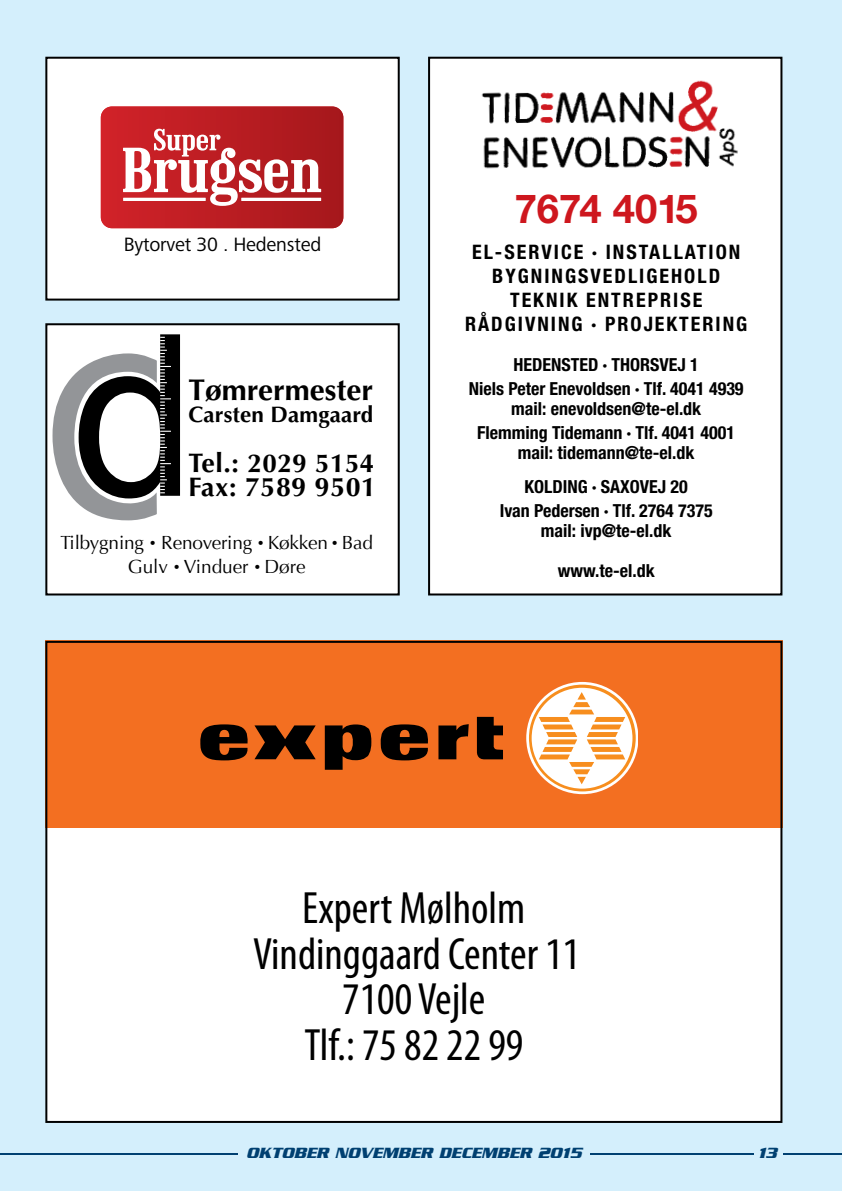
<style>
.page{position:relative;width:842px;height:1191px;background:#d4effc}
.page>*{position:absolute;margin:0;border:0;box-sizing:border-box;transform-origin:0 0}
.t1{font:condensed 45.4px/45.4px "Myriad Pro";color:#000;text-align:center}
.t2{font:700 40px "Helvetica Neue LT Std";color:#ce171e}
.t3{font:700 30px "Optima";color:#000}
.t4{font:700 26.8px "Optima";letter-spacing:.02em;color:#000}
.t5{font:700 26px "Optima";letter-spacing:.02em;color:#000}
.t6{font:700 22.4px "Optima";letter-spacing:.005em;color:#000}
.t7{font:700 condensed 20px/24px "Helvetica Neue LT Std";letter-spacing:.1em;color:#000;text-align:center}
.t8{font:20px "Frutiger Next Pro";letter-spacing:-.01em;color:#000}
.t9{font:19px/24px "Optima";letter-spacing:-.01em;color:#000;text-align:center}
.t10{font:700 condensed 18px/24px "Helvetica Neue LT Std";color:#000;text-align:center}
.t11{font:italic 700 16px "Serpentine";color:#004071}
.s1{font-size:26.8px}
.s2{font-size:12px}
</style>
<div class="page">
<hr style="left:0;top:1153px;width:842px;height:1px;background:#004071">
<div style="left:754px;top:1145px;width:28px;height:46px;background:#d4effc"></div>
<div style="left:46px;top:58px;width:353px;height:241px;background:#fff"></div>
<div style="left:45px;top:57px;width:355px;height:243px;border:2px solid #000"></div>
<img style="left:101px;top:106px;width:242px;height:122px">
<svg style="left:123px;top:129px;width:198px;height:77px"></svg>
<div style="left:46px;top:324px;width:353px;height:270px;background:#fff"></div>
<svg style="left:53px;top:334px;width:127px;height:186px"></svg>
<div style="left:45px;top:323px;width:355px;height:272px;border:2px solid #000"></div>
<div style="left:429px;top:58px;width:352px;height:536px;background:#fff"></div>
<div style="left:428px;top:57px;width:354px;height:538px;border:2px solid #000"></div>
<img style="left:481px;top:91px;width:257px;height:78px">
<img style="left:539px;top:91px;width:17px;height:37px">
<img style="left:677px;top:80px;width:42px;height:54px">
<img style="left:670px;top:135px;width:14px;height:34px">
<div style="left:46px;top:642px;width:735px;height:480px;background:#fff"></div>
<div style="left:45px;top:641px;width:737px;height:187px;background:#f36f21"></div>
<svg style="left:529px;top:684px;width:107px;height:107px;background:#fac99f"></svg>
<svg style="left:477px;top:717px;width:26px;height:42px"></svg>
<svg style="left:200px;top:724px;width:48px;height:36px"></svg>
<svg style="left:254px;top:725px;width:62px;height:34px"></svg>
<svg style="left:325px;top:724px;width:46px;height:45px"></svg>
<svg style="left:380px;top:724px;width:48px;height:36px"></svg>
<svg style="left:438px;top:724px;width:31px;height:35px"></svg>
<div style="left:45px;top:641px;width:737px;height:482px;border:2px solid #000"></div>
<div style="left:238px;top:1145px;width:352px;height:46px;background:#d4effc"></div>
<p class="t8" style="left:124px;top:232px;width:199px">Bytorvet 30 . Hedensted</p>
<h3 class="t3" style="left:188px;top:372px;width:186px">Tømrermester</h3>
<p class="t6" style="left:188px;top:401px;width:186px">Carsten Damgaard</p>
<h3 class="t5" style="left:188px;top:448px;width:187px"><span class="s1">Tel.:</span> 2029 5154</h3>
<h3 class="t4" style="left:188px;top:471px;width:189px">Fax: 7589 9501</h3>
<p class="t9" style="left:61px;top:531px;width:314px">Tilbygning <span class="s2">•</span> Renovering <span class="s2">•</span> Køkken <span class="s2">•</span> Bad<br>Gulv <span class="s2">•</span> Vinduer <span class="s2">•</span> Døre</p>
<h2 class="t2" style="left:515px;top:184px;width:185px">7674 4015</h2>
<p class="t7" style="left:465px;top:239px;width:284px">EL-SERVICE · INSTALLATION<br>BYGNINGSVEDLIGEHOLD<br>TEKNIK ENTREPRISE<br>RÅDGIVNING · PROJEKTERING</p>
<p class="t10" style="left:469px;top:352px;width:276px">HEDENSTED · THORSVEJ 1<br>Niels Peter Enevoldsen · Tlf. 4041 4939</p>
<p class="t10" style="left:477px;top:396px;width:259px">mail: enevoldsen@te-el.dk<br>Flemming Tidemann · Tlf. 4041 4001</p>
<p class="t10" style="left:518px;top:435px;width:178px;line-height:34px">mail: tidemann@te-el.dk<br>KOLDING · SAXOVEJ 20</p>
<p class="t10" style="left:500px;top:500px;width:214px;line-height:20px">Ivan Pedersen · Tlf. 2764 7375 mail: ivp@te-el.dk</p>
<p class="t10" style="left:558px;top:558px;width:98px">www.te-el.dk</p>
<h1 class="t1" style="left:253px;top:885px;width:328px">Expert Mølholm<br>Vindinggaard Center 11<br>7100 Vejle<br>Tlf.: 75 82 22 99</h1>
<p class="t11" style="left:246px;top:1143px;width:337px">OKTOBER NOVEMBER DECEMBER 2015</p>
<p class="t11" style="left:758px;top:1143px;width:20px">13</p>
</div>
